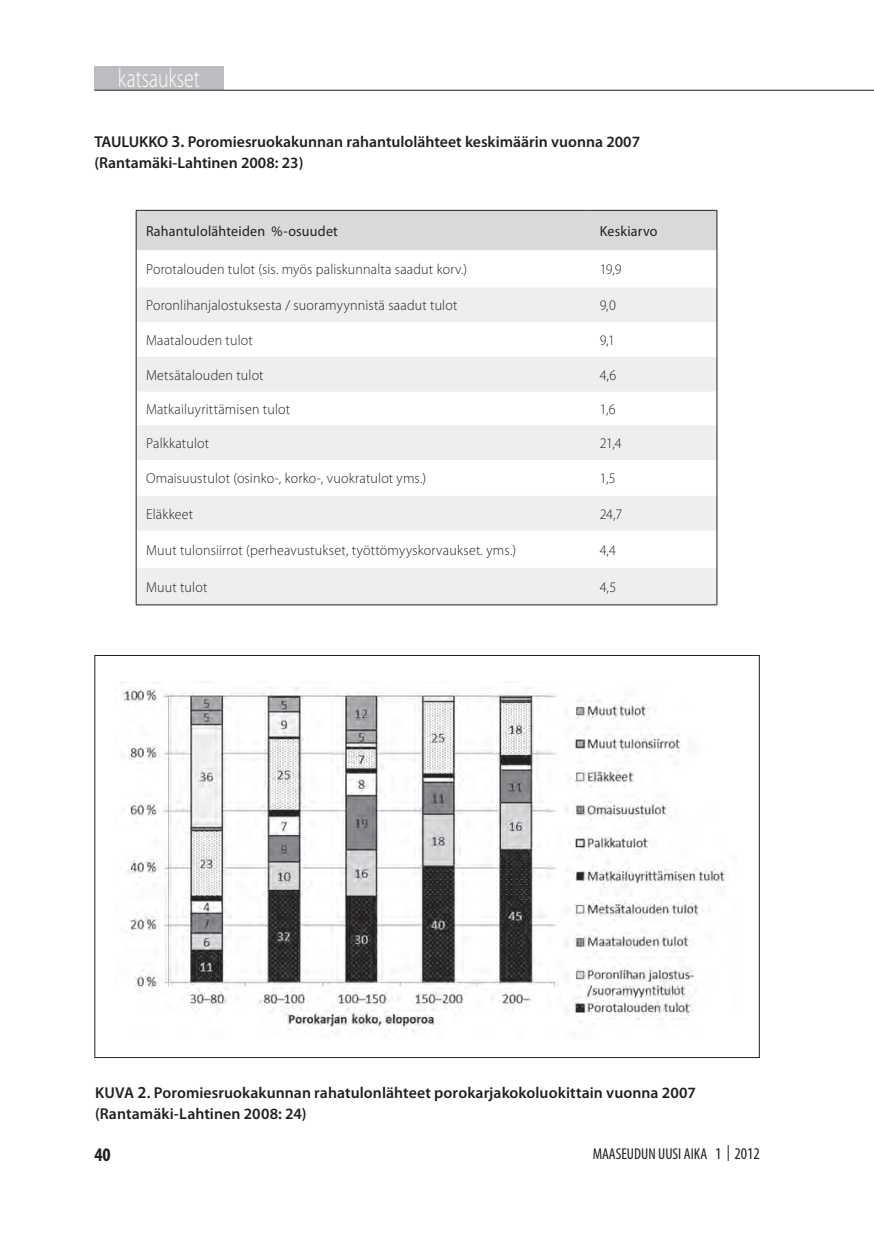
<style>
.page{position:relative;width:874px;height:1241px;background:#fff}
.page>*{position:absolute;margin:0;border:0;box-sizing:border-box;transform-origin:0 0}
.MUA_ylälaatikko{font:300 26.25px "Myriad Pro";color:#fff;scale:.75 1}
.t1{font:700 condensed 19.25px "Myriad Pro";color:#231f20}
.KUVATEKSTI{font:600 15.75px/21px "Myriad Pro";color:#231f20}
.t2{font:condensed 15.75px "Myriad Pro";color:#231f20}
.taulukon_sisältö_lig{font:300 14.53px "Myriad Pro";letter-spacing:.01em;color:#231f20;scale:.96 1}
.Taulukon_sisältö_reg{font:14.53px "Myriad Pro";letter-spacing:.015em;color:#231f20;scale:.96 1}
.s1{font-size:16.8px}
.s2{font-size:16.45px}
</style>
<div class="page">
<div style="left:94px;top:67px;width:129px;height:23px;background:#bcbdc0"></div>
<img style="left:122px;top:681px;width:604px;height:349px">
<div style="left:137px;top:211px;width:579px;height:39px;background:#d8d9db"></div>
<svg style="left:137px;top:287px;width:579px;height:317px;fill:#eeeeef"></svg>
<hr style="left:136px;top:210px;width:454px;height:1px;background:#231f20">
<hr style="left:136px;top:210px;width:1px;height:40px;background:#231f20">
<hr style="left:590px;top:210px;width:126px;height:1px;background:#231f20">
<hr style="left:716px;top:210px;width:1px;height:40px;background:#231f20">
<hr style="left:136px;top:250px;width:1px;height:37px;background:#231f20">
<hr style="left:716px;top:250px;width:1px;height:37px;background:#231f20">
<hr style="left:136px;top:287px;width:1px;height:35px;background:#231f20">
<hr style="left:716px;top:287px;width:1px;height:35px;background:#231f20">
<hr style="left:136px;top:322px;width:1px;height:35px;background:#231f20">
<hr style="left:716px;top:322px;width:1px;height:35px;background:#231f20">
<hr style="left:136px;top:357px;width:1px;height:34px;background:#231f20">
<hr style="left:716px;top:357px;width:1px;height:34px;background:#231f20">
<hr style="left:136px;top:391px;width:1px;height:34px;background:#231f20">
<hr style="left:716px;top:391px;width:1px;height:34px;background:#231f20">
<hr style="left:136px;top:425px;width:1px;height:35px;background:#231f20">
<hr style="left:716px;top:425px;width:1px;height:35px;background:#231f20">
<hr style="left:136px;top:460px;width:1px;height:36px;background:#231f20">
<hr style="left:716px;top:460px;width:1px;height:36px;background:#231f20">
<hr style="left:136px;top:496px;width:1px;height:34px;background:#231f20">
<hr style="left:716px;top:496px;width:1px;height:34px;background:#231f20">
<hr style="left:136px;top:530px;width:1px;height:37px;background:#231f20">
<hr style="left:716px;top:530px;width:1px;height:37px;background:#231f20">
<hr style="left:136px;top:567px;width:1px;height:37px;background:#231f20">
<hr style="left:716px;top:567px;width:1px;height:37px;background:#231f20">
<hr style="left:136px;top:604px;width:454px;height:1px;background:#231f20">
<hr style="left:590px;top:604px;width:126px;height:1px;background:#231f20">
<hr style="left:94px;top:90px;width:779px;height:1px;background:#231f20">
<p class="MUA_ylälaatikko" style="left:118px;top:62px;width:111px">katsaukset</p>
<p class="KUVATEKSTI" style="left:94px;top:130px;width:547px">TAULUKKO <span class="s1">3.</span> Poromiesruokakunnan rahantulolähteet keskimäärin vuonna 2007 (Rantamäki-Lahtinen 2008: 23)</p>
<p class="Taulukon_sisältö_reg" style="left:146px;top:222px;width:201px">Rahantulolähteiden %-osuudet</p>
<p class="Taulukon_sisältö_reg" style="left:599px;top:222px;width:62px">Keskiarvo</p>
<p class="taulukon_sisältö_lig" style="left:146px;top:260px;width:336px">Porotalouden tulot (sis. myös paliskunnalta saadut korv.)</p>
<p class="taulukon_sisältö_lig" style="left:599px;top:260px;width:24px">19,9</p>
<p class="taulukon_sisältö_lig" style="left:146px;top:296px;width:325px">Poronlihanjalostuksesta / suoramyynnistä saadut tulot</p>
<p class="taulukon_sisältö_lig" style="left:599px;top:296px;width:18px">9,0</p>
<p class="taulukon_sisältö_lig" style="left:146px;top:331px;width:113px">Maatalouden tulot</p>
<p class="taulukon_sisältö_lig" style="left:599px;top:331px;width:17px">9,1</p>
<p class="taulukon_sisältö_lig" style="left:146px;top:366px;width:124px">Metsätalouden tulot</p>
<p class="taulukon_sisältö_lig" style="left:599px;top:366px;width:19px">4,6</p>
<p class="taulukon_sisältö_lig" style="left:146px;top:400px;width:151px">Matkailuyrittämisen tulot</p>
<p class="taulukon_sisältö_lig" style="left:599px;top:400px;width:18px">1,6</p>
<p class="taulukon_sisältö_lig" style="left:146px;top:434px;width:67px">Palkkatulot</p>
<p class="taulukon_sisältö_lig" style="left:599px;top:434px;width:24px">21,4</p>
<p class="taulukon_sisältö_lig" style="left:146px;top:469px;width:293px">Omaisuustulot (osinko-, korko-, vuokratulot yms.)</p>
<p class="taulukon_sisältö_lig" style="left:599px;top:469px;width:18px">1,5</p>
<p class="taulukon_sisältö_lig" style="left:146px;top:505px;width:50px">Eläkkeet</p>
<p class="taulukon_sisältö_lig" style="left:599px;top:505px;width:25px">24,7</p>
<p class="taulukon_sisältö_lig" style="left:146px;top:541px;width:387px">Muut tulonsiirrot (perheavustukset, työttömyyskorvaukset. yms.)</p>
<p class="taulukon_sisältö_lig" style="left:599px;top:541px;width:18px">4,4</p>
<p class="taulukon_sisältö_lig" style="left:146px;top:578px;width:65px">Muut tulot</p>
<p class="taulukon_sisältö_lig" style="left:599px;top:578px;width:19px">4,5</p>
<p class="KUVATEKSTI" style="left:95px;top:1081px;width:601px">KUVA <span class="s1">2</span>. Poromiesruokakunnan rahatulonlähteet porokarjakokoluokittain vuonna 2007 (Rantamäki-Lahtinen 2008: 24)</p>
<h2 class="t1" style="left:94px;top:1142px;width:18px">40</h2>
<p class="t2" style="left:592px;top:1143px;width:168px">MAASEUDUN UUSI AIKA <span class="s2">1</span> | <span class="s2">2012</span></p>
</div>
